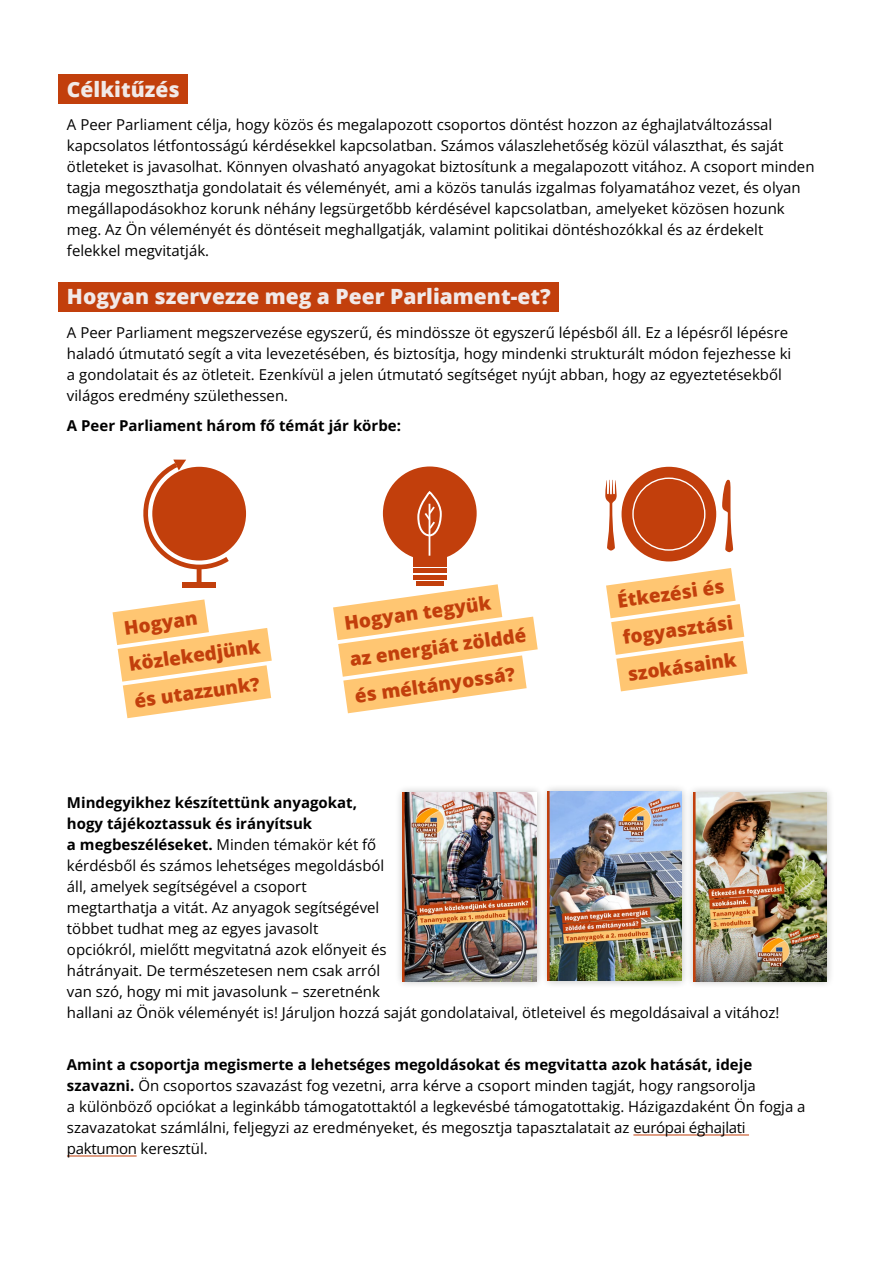
<style>
.page{position:relative;width:893px;height:1263px;background:#fff}
.page>*{position:absolute;margin:0;border:0;box-sizing:border-box;transform-origin:0 0}
.t1{font:800 21px "Open Sans";color:#f1e9e8}
.L1{font:800 18.9px "Open Sans";color:#c23f0c}
.t2{font:15px/21px "Open Sans";color:#000}
.t3{font:700 15px "Open Sans";color:#000}
.s1{font-weight:700}
</style>
<div class="page">
<div style="left:58px;top:74px;width:130px;height:30px;background:#c23f0c"></div>
<div style="left:58px;top:282px;width:501px;height:30px;background:#c23f0c"></div>
<svg style="left:113px;top:599px;width:159px;height:119px"></svg>
<svg style="left:333px;top:584px;width:205px;height:129px"></svg>
<svg style="left:606px;top:568px;width:142px;height:123px"></svg>
<hr style="left:633px;top:1135px;width:116px;height:1px;background:#c23f0c">
<hr style="left:67px;top:1156px;width:70px;height:1px;background:#c23f0c">
<div style="left:383px;top:466px;width:94px;height:94px;background:#c23f0c;border-radius:50%"></div>
<div style="left:413px;top:555px;width:33px;height:11px;background:#c23f0c"></div>
<hr style="left:413px;top:569px;width:33px;height:4px;background:#c23f0c">
<hr style="left:413px;top:575px;width:33px;height:4px;background:#c23f0c">
<hr style="left:416px;top:582px;width:28px;height:4px;background:#c23f0c">
<hr style="left:429px;top:504px;width:1px;height:52px;background:#fff">
<svg style="left:417px;top:492px;width:25px;height:45px"></svg>
<div style="left:622px;top:467px;width:94px;height:94px;background:#c23f0c;border-radius:50%"></div>
<svg style="left:605px;top:480px;width:12px;height:71px"></svg>
<div style="left:632px;top:477px;width:73px;height:74px;border:1px solid #fff;border-radius:50%"></div>
<svg style="left:722px;top:480px;width:11px;height:72px"></svg>
<div style="left:152px;top:467px;width:94px;height:93px;background:#c23f0c;border-radius:50%"></div>
<svg style="left:143px;top:460px;width:91px;height:114px"></svg>
<div style="left:182px;top:582px;width:34px;height:6px;background:#c23f0c"></div>
<div style="left:197px;top:568px;width:5px;height:15px;background:#c23f0c"></div>
<div style="left:685px;top:784px;width:150px;height:206px;background:#000;opacity:.25"></div>
<img style="left:693px;top:792px;width:134px;height:189px">
<div style="left:540px;top:784px;width:150px;height:205px;background:#000;opacity:.25"></div>
<img style="left:548px;top:792px;width:134px;height:189px">
<div style="left:395px;top:784px;width:150px;height:205px;background:#000;opacity:.25"></div>
<img style="left:403px;top:792px;width:134px;height:189px">
<h1 class="t1" style="left:67px;top:73px;width:114px">Célkitűzés</h1>
<p class="t2" style="left:67px;top:114px;width:749px">A Peer Parliament célja, hogy közös és megalapozott csoportos döntést hozzon az éghajlatváltozással kapcsolatos létfontosságú kérdésekkel kapcsolatban. Számos válaszlehetőség közül választhat, és saját ötleteket is javasolhat. Könnyen olvasható anyagokat biztosítunk a megalapozott vitához. A csoport minden tagja megoszthatja gondolatait és véleményét, ami a közös tanulás izgalmas folyamatához vezet, és olyan megállapodásokhoz korunk néhány legsürgetőbb kérdésével kapcsolatban, amelyeket közösen hozunk meg. Az Ön véleményét és döntéseit meghallgatják, valamint politikai döntéshozókkal és az érdekelt felekkel megvitatják.</p>
<h1 class="t1" style="left:67px;top:281px;width:485px">Hogyan szervezze meg a Peer Parliament-et?</h1>
<p class="t2" style="left:67px;top:322px;width:726px">A Peer Parliament megszervezése egyszerű, és mindössze öt egyszerű lépésből áll. Ez a lépésről lépésre haladó útmutató segít a vita levezetésében, és biztosítja, hogy mindenki strukturált módon fejezhesse ki a gondolatait és az ötleteit. Ezenkívül a jelen útmutató segítséget nyújt abban, hogy az egyeztetésekből világos eredmény születhessen.</p>
<p class="t3" style="left:67px;top:415px;width:336px">A Peer Parliament három fő témát jár körbe:</p>
<p class="L1" style="left:122px;top:614px;width:76px;rotate:-8deg">Hogyan</p>
<p class="L1" style="left:127px;top:650px;width:134px;rotate:-8deg">közlekedjünk</p>
<p class="L1" style="left:132px;top:687px;width:128px;rotate:-8deg">és utazzunk?</p>
<p class="L1" style="left:343px;top:609px;width:149px;rotate:-8deg">Hogyan tegyük</p>
<p class="L1" style="left:348px;top:645px;width:180px;rotate:-8deg">az energiát zölddé</p>
<p class="L1" style="left:353px;top:682px;width:163px;rotate:-8deg">és méltányossá?</p>
<p class="L1" style="left:616px;top:587px;width:109px;rotate:-8deg">Étkezési és</p>
<p class="L1" style="left:621px;top:623px;width:113px;rotate:-8deg">fogyasztási</p>
<p class="L1" style="left:626px;top:660px;width:111px;rotate:-8deg">szokásaink</p>
<p class="t2" style="left:67px;top:792px;width:714px"><span class="s1">Mindegyikhez készítettünk anyagokat,<br>hogy tájékoztassuk és irányítsuk<br>a megbeszéléseket.</span> Minden témakör két fő<br>kérdésből és számos lehetséges megoldásból<br>áll, amelyek segítségével a csoport<br>megtarthatja a vitát. Az anyagok segítségével<br>többet tudhat meg az egyes javasolt<br>opciókról, mielőtt megvitatná azok előnyeit és<br>hátrányait. De természetesen nem csak arról<br>van szó, hogy mi mit javasolunk – szeretnénk<br>hallani az Önök véleményét is! Járuljon hozzá saját gondolataival, ötleteivel és megoldásaival a vitához!</p>
<p class="t2" style="left:67px;top:1053px;width:740px"><span class="s1">Amint a csoportja megismerte a lehetséges megoldásokat és megvitatta azok hatását, ideje szavazni.</span> Ön csoportos szavazást fog vezetni, arra kérve a csoport minden tagját, hogy rangsorolja<br>a különböző opciókat a leginkább támogatottaktól a legkevésbé támogatottakig. Házigazdaként Ön fogja a szavazatokat számlálni, feljegyzi az eredményeket, és megosztja tapasztalatait az európai éghajlati paktumon keresztül.</p>
</div>
